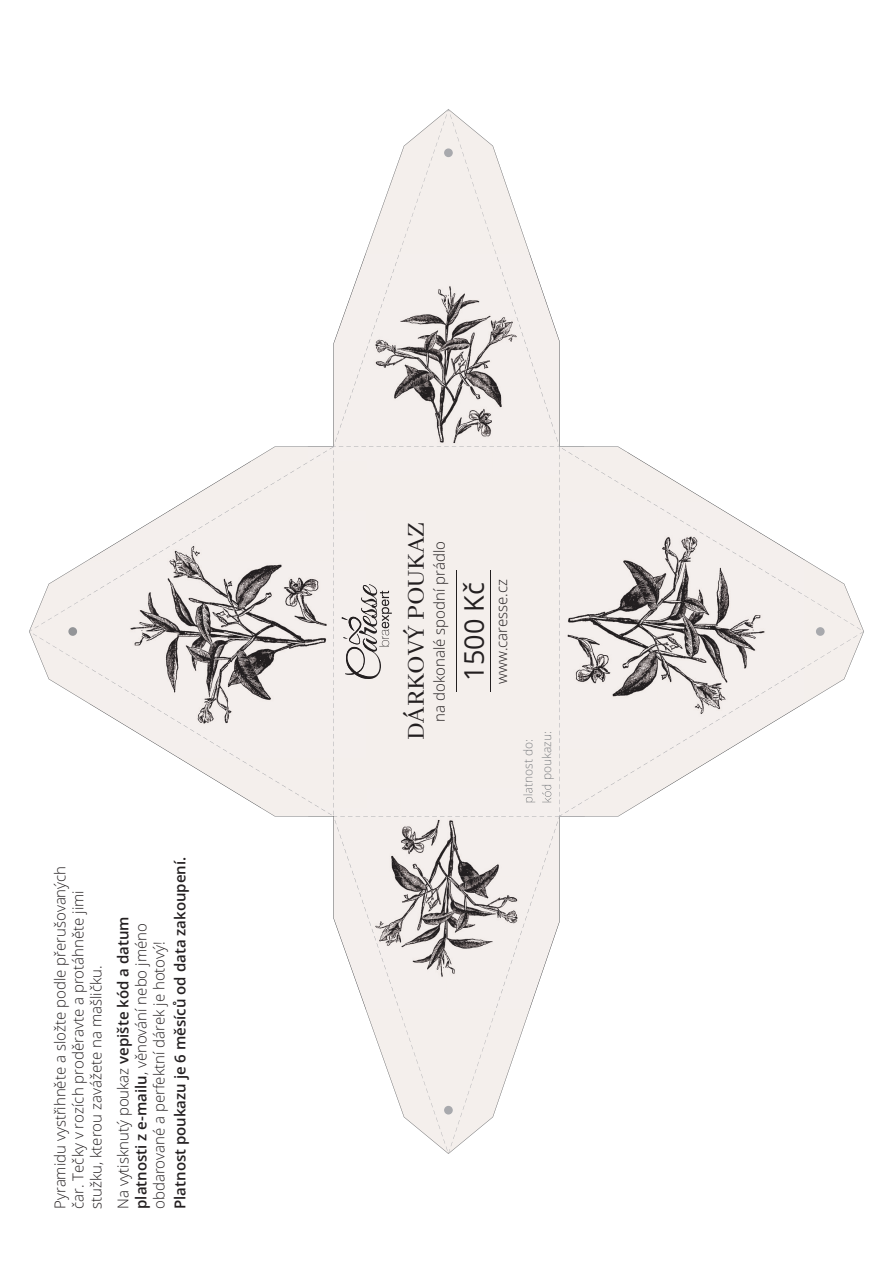
<style>
.page{position:relative;width:893px;height:1263px;background:#fff}
.page>*{position:absolute;margin:0;border:0;box-sizing:border-box;transform-origin:0 0}
.t1{font:27px "Abhaya Libre";color:#231f20}
.t2{font:27px "Open Sans";color:#231f20}
.t3{font:300 15px/18px "Open Sans";color:#231f20}
.t4{font:600 15px "Open Sans";color:#231f20}
.t5{font:300 12px/18.9px "Open Sans";color:#808285}
.s1{font-weight:600}
</style>
<div class="page">
<svg style="left:272px;top:446px;width:347px;height:708px;fill:#f4efec"></svg>
<svg style="left:29px;top:446px;width:279px;height:369px"></svg>
<svg style="left:333px;top:1009px;width:227px;height:144px"></svg>
<svg style="left:584px;top:447px;width:280px;height:369px"></svg>
<div style="left:444px;top:1106px;width:9px;height:8px;background:#a8a9ad;border-radius:50%"></div>
<div style="left:68px;top:627px;width:9px;height:9px;background:#939598;border-radius:50%"></div>
<div style="left:816px;top:627px;width:9px;height:9px;background:#a8a9ad;border-radius:50%"></div>
<img style="left:89px;top:759px;width:90px;height:49px">
<img style="left:89px;top:461px;width:80px;height:49px">
<img style="left:89px;top:511px;width:278px;height:248px">
<img style="left:261px;top:758px;width:106px;height:50px">
<img style="left:251px;top:461px;width:116px;height:50px">
<img style="left:89px;top:703px;width:44px;height:27px">
<img style="left:89px;top:510px;width:59px;height:49px">
<img style="left:132px;top:729px;width:48px;height:30px">
<img style="left:169px;top:461px;width:82px;height:49px">
<img style="left:179px;top:758px;width:82px;height:50px">
<div style="left:92px;top:669px;width:56px;height:35px;background:#f4efed"></div>
<div style="left:89px;top:559px;width:60px;height:36px;background:#f4efed"></div>
<img style="left:151px;top:705px;width:79px;height:48px">
<img style="left:148px;top:510px;width:81px;height:49px">
<div style="left:229px;top:753px;width:105px;height:48px;background:#f4efec"></div>
<div style="left:228px;top:462px;width:106px;height:49px;background:#f4efec"></div>
<img style="left:333px;top:512px;width:1px;height:241px">
<svg style="left:341px;top:584px;width:51px;height:95px;background:#d1ccca"></svg>
<img style="left:345px;top:585px;width:22px;height:94px">
<hr style="left:457px;top:571px;width:1px;height:121px;background:#231f20">
<hr style="left:490px;top:571px;width:1px;height:121px;background:#231f20">
<div style="left:308px;top:446px;width:276px;height:29px;background:#f4efed"></div>
<img style="left:308px;top:446px;width:25px;height:1px">
<img style="left:310px;top:447px;width:24px;height:14px">
<svg style="left:333px;top:109px;width:236px;height:343px"></svg>
<img style="left:308px;top:461px;width:59px;height:14px">
<svg style="left:333px;top:461px;width:1px;height:14px"></svg>
<img style="left:559px;top:961px;width:26px;height:48px">
<img style="left:308px;top:961px;width:26px;height:48px">
<img style="left:559px;top:876px;width:26px;height:85px">
<img style="left:308px;top:876px;width:26px;height:85px">
<img style="left:334px;top:876px;width:225px;height:133px">
<img style="left:308px;top:788px;width:277px;height:88px">
<img style="left:529px;top:961px;width:17px;height:48px">
<img style="left:348px;top:961px;width:18px;height:48px">
<img style="left:496px;top:952px;width:19px;height:56px">
<img style="left:378px;top:947px;width:21px;height:62px">
<img style="left:514px;top:816px;width:46px;height:138px">
<img style="left:333px;top:816px;width:46px;height:132px">
<img style="left:379px;top:816px;width:134px;height:1px">
<img style="left:559px;top:799px;width:26px;height:17px">
<svg style="left:321px;top:808px;width:13px;height:9px"></svg>
<img style="left:523px;top:788px;width:12px;height:14px">
<img style="left:542px;top:788px;width:12px;height:14px">
<img style="left:308px;top:788px;width:59px;height:20px">
<img style="left:308px;top:788px;width:26px;height:19px">
<img style="left:709px;top:452px;width:96px;height:49px">
<img style="left:729px;top:750px;width:76px;height:49px">
<img style="left:560px;top:501px;width:245px;height:248px">
<img style="left:584px;top:452px;width:43px;height:10px">
<img style="left:559px;top:749px;width:87px;height:2px">
<img style="left:760px;top:533px;width:45px;height:25px">
<img style="left:746px;top:703px;width:59px;height:47px">
<img style="left:708px;top:501px;width:53px;height:32px">
<img style="left:646px;top:749px;width:83px;height:50px">
<img style="left:627px;top:452px;width:82px;height:50px">
<div style="left:742px;top:558px;width:63px;height:38px;background:#f4efed"></div>
<div style="left:748px;top:667px;width:57px;height:35px;background:#f4efed"></div>
<img style="left:662px;top:509px;width:81px;height:49px">
<img style="left:666px;top:703px;width:80px;height:48px">
<div style="left:559px;top:462px;width:105px;height:48px;background:#f4efec"></div>
<div style="left:559px;top:751px;width:108px;height:48px;background:#f4efec"></div>
<img style="left:559px;top:509px;width:1px;height:241px">
<img style="left:559px;top:452px;width:25px;height:23px">
<p class="t3" style="left:51px;top:1209px;width:345px;rotate:-90deg">Pyramidu vystřihněte a složte podle přerušovaných čar. Tečky v rozích proděravte a protáhněte jimi stužku, kterou zavážete na mašličku.</p>
<p class="t4" style="left:170px;top:1209px;width:354px;rotate:-90deg">Platnost poukazu je 6 měsíců od data zakoupení.</p>
<p class="t3" style="left:114px;top:1209px;width:294px;rotate:-90deg">Na vytisknutý poukaz <span class="s1">vepište kód a datum platnosti z e-mailu</span>, věnování nebo jméno obdarované a perfektní dárek je hotový!</p>
<h1 class="t1" style="left:401px;top:740px;width:219px;rotate:-90deg">DÁRKOVÝ POUKAZ</h1>
<p class="t3" style="left:430px;top:722px;width:182px;rotate:-90deg">na dokonalé spodní prádlo</p>
<h1 class="t2" style="left:456px;top:681px;width:100px;rotate:-90deg">1500 Kč</h1>
<p class="t3" style="left:492px;top:684px;width:107px;rotate:-90deg">www.caresse.cz</p>
<p class="t5" style="left:518px;top:803px;width:73px;rotate:-90deg">platnost do: kód poukazu:</p>
</div>
